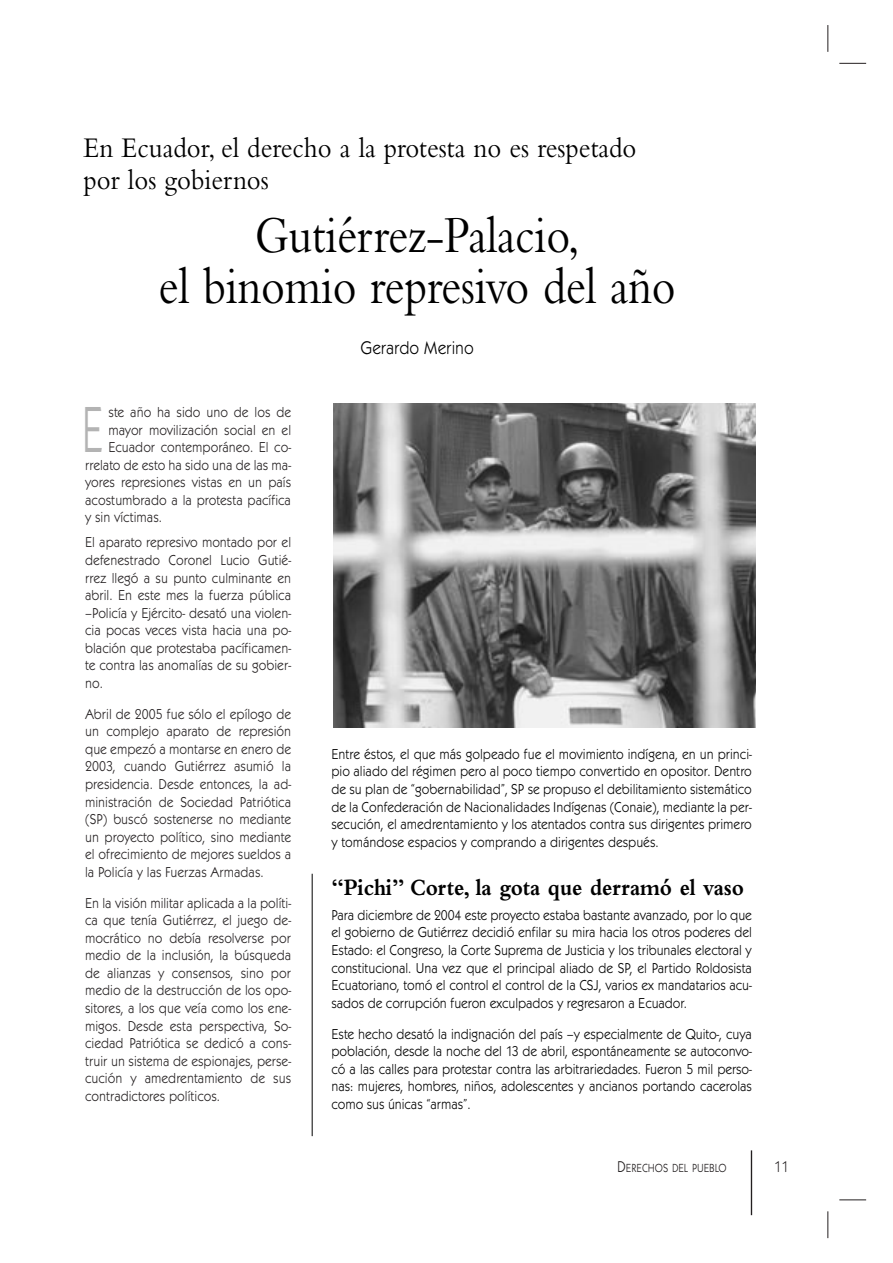
<style>
.page{position:relative;width:893px;height:1263px;background:#fff}
.page>*{position:absolute;margin:0;border:0;box-sizing:border-box;transform-origin:0 0}
.t1{font:67.5px "Kabel Itc T";color:#b3b3b3;scale:.6 1}
.t2{font:54px/51.3px "Bembo";letter-spacing:-.005em;color:#000;text-align:center;scale:.85 1}
.t3{font:29.7px/32.4px "Bembo";color:#000;scale:.9 1}
.t4{font:700 24.3px "Bembo";letter-spacing:-.005em;color:#000;scale:.88 1}
.t5{font:18.9px "Kabel Itc T";color:#000;scale:.9 1}
.t6{font:16.2px "Kabel Itc T";color:#231f20;scale:.85 1}
.t7{font:14.85px/17.5px "Kabel Itc T";color:#231f20;text-align:justify;scale:.9 1}
.t8{font:14.85px/17.5px "Kabel Itc T";letter-spacing:-.005em;color:#000;text-align:justify;scale:.9 1}
.t9{font:12.15px "Kabel Itc T";color:#231f20;scale:.85 1}
.s1{font-size:16.2px}
</style>
<div class="page">
<svg style="left:839px;top:63px;width:27px;height:1px"></svg>
<svg style="left:839px;top:1200px;width:27px;height:1px"></svg>
<svg style="left:827px;top:1211px;width:1px;height:27px"></svg>
<svg style="left:827px;top:25px;width:1px;height:27px"></svg>
<hr style="left:750px;top:1150px;width:2px;height:65px;background:#231f20">
<hr style="left:312px;top:874px;width:1px;height:262px;background:#000">
<img style="left:334px;top:403px;width:421px;height:325px">
<h3 class="t3" style="left:84px;top:134px;width:615px">En Ecuador, el derecho a la protesta no es respetado por los gobiernos</h3>
<h2 class="t2" style="left:159px;top:214px;width:610px">Gutiérrez-Palacio,<br>el binomio represivo del año</h2>
<p class="t5" style="left:360px;top:342px;width:127px">Gerardo Merino</p>
<p class="t7" style="left:108px;top:405px;width:204px">ste año ha sido uno de los de</p>
<p class="t7" style="left:108px;top:423px;width:204px">mayor movilización social en el</p>
<p class="t7" style="left:108px;top:440px;width:204px">Ecuador contemporáneo. El co-</p>
<p class="t7" style="left:85px;top:458px;width:230px">rrelato de esto ha sido una de las ma-</p>
<p class="t7" style="left:85px;top:475px;width:230px">yores represiones vistas en un país</p>
<p class="t7" style="left:85px;top:493px;width:230px">acostumbrado a la protesta pacífica</p>
<p class="t7" style="left:85px;top:511px;width:87px">y sin víctimas.</p>
<p class="t7" style="left:85px;top:536px;width:230px">El aparato represivo montado por el defenestrado Coronel Lucio Gutié&shy;rrez llegó a su punto culminante en abril. En este mes la fuerza pública –Policía y Ejército- desató una violen&shy;cia pocas veces vista hacia una po&shy;blación que protestaba pacíficamen&shy;te contra las anomalías de su gobier&shy;no.</p>
<p class="t7" style="left:85px;top:707px;width:230px">Abril de 2005 fue sólo el epílogo de un complejo aparato de represión que empezó a montarse en enero de 2003, cuando Gutiérrez asumió la presidencia. Desde entonces, la ad&shy;ministración de Sociedad Patriótica (SP) buscó sostenerse no mediante un proyecto político, sino mediante el ofrecimiento de mejores sueldos a la Policía y las Fuerzas Armadas.</p>
<p class="t7" style="left:85px;top:896px;width:230px">En la visión militar aplicada a la políti&shy;ca que tenía Gutiérrez, el juego de&shy;mocrático no debía resolverse por medio de la inclusión, la búsqueda de alianzas y consensos, sino por medio de la destrucción de los opo&shy;sitores, a los que veía como los ene&shy;migos. Desde esta perspectiva, So&shy;ciedad Patriótica se dedicó a cons&shy;truir un sistema de espionajes, perse&shy;cución y amedrentamiento de sus contradictores políticos.</p>
<h1 class="t1" style="left:82px;top:408px;width:37px">E</h1>
<p class="t8" style="left:331px;top:747px;width:468px">Entre éstos, el que más golpeado fue el movimiento indígena, en un princi&shy;pio aliado del régimen pero al poco tiempo convertido en opositor. Dentro de su plan de “gobernabilidad”, SP se propuso el debilitamiento sistemático de la Confederación de Nacionalidades Indígenas (Conaie), mediante la per&shy;secución, el amedrentamiento y los atentados contra sus dirigentes primero y tomándose espacios y comprando a dirigentes después.</p>
<h3 class="t4" style="left:331px;top:878px;width:470px">“Pichi” Corte, la gota que derramó el vaso</h3>
<p class="t8" style="left:331px;top:908px;width:469px">Para diciembre de 2004 este proyecto estaba bastante avanzado, por lo que el gobierno de Gutiérrez decidió enfilar su mira hacia los otros poderes del Estado: el Congreso, la Corte Suprema de Justicia y los tribunales electoral y constitucional. Una vez que el principal aliado de SP, el Partido Roldosista Ecuatoriano, tomó el control el control de la CSJ, varios ex mandatarios acu&shy;sados de corrupción fueron exculpados y regresaron a Ecuador.</p>
<p class="t8" style="left:331px;top:1027px;width:468px">Este hecho desató la indignación del país –y especialmente de Quito-, cuya población, desde la noche del 13 de abril, espontáneamente se autoconvo&shy;có a las calles para protestar contra las arbitrariedades. Fueron 5 mil perso&shy;nas: mujeres, hombres, niños, adolescentes y ancianos portando cacerolas como sus únicas “armas”.</p>
<p class="t9" style="left:617px;top:1164px;width:130px"><span class="s1">D</span>ERECHOS DEL PUEBLO</p>
<p class="t6" style="left:774px;top:1161px;width:18px">11</p>
</div>
